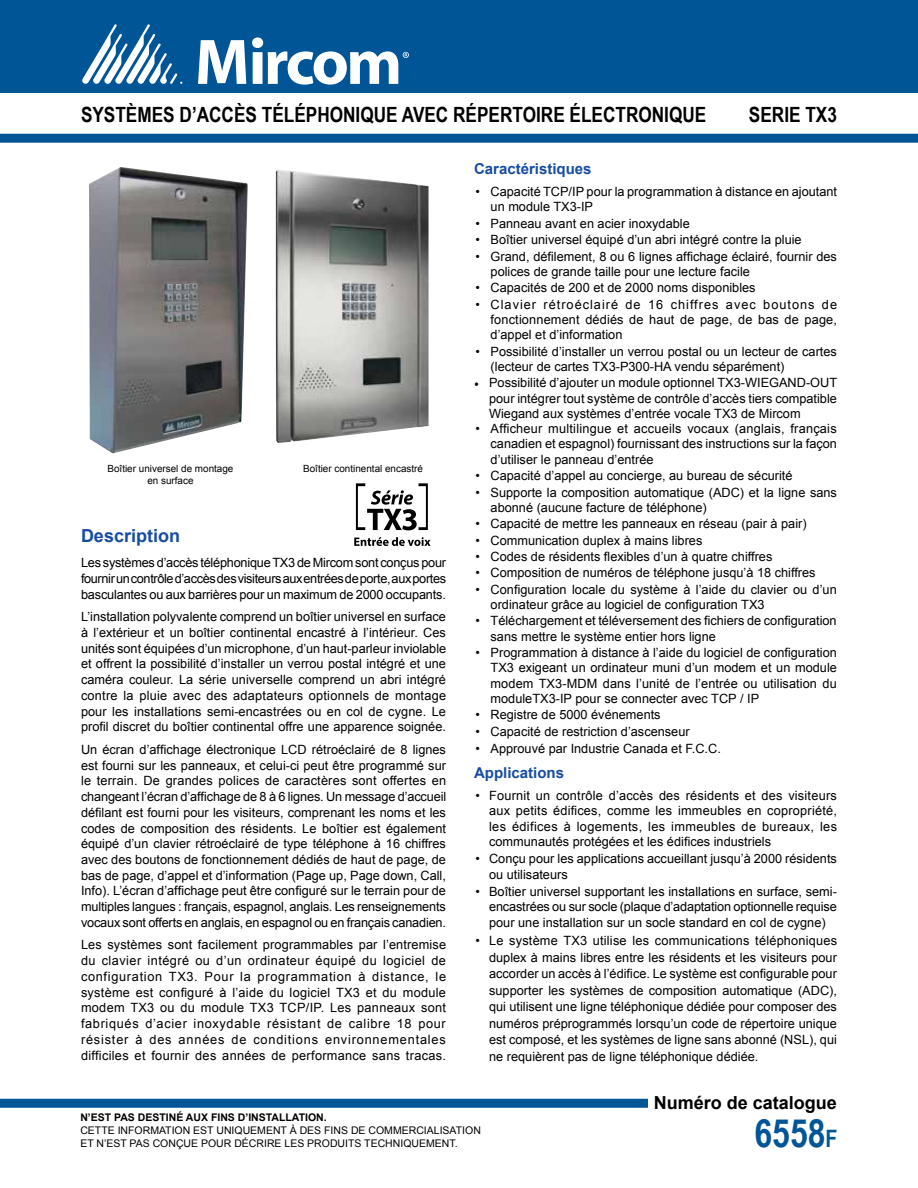
<style>
.page{position:relative;width:918px;height:1188px;background:#fff}
.page>*{position:absolute;margin:0;border:0;box-sizing:border-box;transform-origin:0 0}
.t1{font:700 39px "Arial Narrow";color:#005596}
.t2{font:700 21px "Arial Narrow";color:#000}
.t3{font:700 18px "Arial";color:#000}
.t4{font:700 18px "Arial";color:#174da1}
.t5{font:700 15px "Arial";color:#174da1}
.t6{font:12.75px/15.8px "Arial";color:#000;text-align:justify}
.t7{font:10.5px/12.6px "Arial";color:#000}
.t8{font:700 10.5px "Arial";color:#000}
.t9{font:9.9px/11.9px "Arial";color:#000;text-align:center}
.s1{font-family:"Minion Pro"}
.s2{font-size:24px}
</style>
<div class="page">
<div style="left:0;top:0;width:918px;height:93px;background:#005596"></div>
<svg style="left:198px;top:40px;width:48px;height:44px"></svg>
<svg style="left:82px;top:24px;width:100px;height:60px"></svg>
<svg style="left:252px;top:37px;width:157px;height:48px"></svg>
<div style="left:0;top:134px;width:918px;height:9px;background:#005596"></div>
<div style="left:0;top:1099px;width:648px;height:9px;background:#005596"></div>
<img style="left:88px;top:167px;width:160px;height:287px">
<img style="left:276px;top:170px;width:153px;height:273px">
<svg style="left:354px;top:537px;width:76px;height:9px"></svg>
<svg style="left:356px;top:483px;width:72px;height:47px"></svg>
<h2 class="t2" style="left:81px;top:98px;width:627px">SYSTÈMES D’ACCÈS TÉLÉPHONIQUE AVEC RÉPERTOIRE ÉLECTRONIQUE</h2>
<h2 class="t2" style="left:749px;top:98px;width:90px">SERIE TX3</h2>
<p class="t9" style="left:107px;top:463px;width:128px">Boîtier universel de montage en surface</p>
<p class="t9" style="left:303px;top:463px;width:121px">Boîtier continental encastré</p>
<h3 class="t4" style="left:81px;top:524px;width:101px">Description</h3>
<p class="t6" style="left:81px;top:555px;width:367px">Les systèmes d’accès téléphonique TX3 de Mircom sont conçus pour fournir un contrôle d’accès des visiteurs aux entrées de porte, aux portes basculantes ou aux barrières pour un maximum de 2000 occupants.</p>
<p class="t6" style="left:81px;top:609px;width:367px">L’installation polyvalente comprend un boîtier universel en surface à l’extérieur et un boîtier continental encastré à l’intérieur. Ces unités sont équipées d’un microphone, d’un haut-parleur inviolable et offrent la possibilité d’installer un verrou postal intégré et une caméra couleur. La série universelle comprend un abri intégré contre la pluie avec des adaptateurs optionnels de montage pour les installations semi-encastrées ou en col de cygne. Le profil discret du boîtier continental offre une apparence soignée.</p>
<p class="t6" style="left:81px;top:742px;width:367px">Un écran d’affichage électronique LCD rétroéclairé de 8 lignes est fourni sur les panneaux, et celui-ci peut être programmé sur le terrain. De grandes polices de caractères sont offertes en changeant l’écran d’affichage de 8 à 6 lignes. Un message d’accueil défilant est fourni pour les visiteurs, comprenant les noms et les codes de composition des résidents. Le boîtier est également équipé d’un clavier rétroéclairé de type téléphone à 16 chiffres avec des boutons de fonctionnement dédiés de haut de page, de bas de page, d’appel et d’information (Page up, Page down, Call, Info). L’écran d’affichage peut être configuré sur le terrain pour de multiples langues : français, espagnol, anglais. Les renseignements vocaux sont offerts en anglais, en espagnol ou en français canadien.</p>
<p class="t6" style="left:81px;top:937px;width:367px">Les systèmes sont facilement programmables par l’entremise du clavier intégré ou d’un ordinateur équipé du logiciel de configuration TX3. Pour la programmation à distance, le système est configuré à l’aide du logiciel TX3 et du module modem TX3 ou du module TX3 TCP/IP. Les panneaux sont fabriqués d’acier inoxydable résistant de calibre 18 pour résister à des années de conditions environnementales difficiles et fournir des années de performance sans tracas.</p>
<p class="t5" style="left:474px;top:159px;width:119px">Caractéristiques</p>
<p class="t6" style="left:491px;top:184px;width:348px;line-height:15.3px;text-indent:-15px">• Capacité TCP/IP pour la programmation à distance en ajoutant un module TX3-IP</p>
<p class="t6" style="left:476px;top:216px;width:216px">• Panneau avant en acier inoxydable</p>
<p class="t6" style="left:476px;top:232px;width:328px">• Boîtier universel équipé d’un abri intégré contre la pluie</p>
<p class="t6" style="left:491px;top:249px;width:348px;line-height:15.3px;text-indent:-15px">• Grand, défilement, 8 ou 6 lignes affichage éclairé, fournir des polices de grande taille pour une lecture facile</p>
<p class="t6" style="left:476px;top:280px;width:282px">• Capacités de 200 et de 2000 noms disponibles</p>
<p class="t6" style="left:491px;top:297px;width:348px;line-height:15.3px;text-indent:-15px">• Clavier rétroéclairé de 16 chiffres avec boutons de fonctionnement dédiés de haut de page, de bas de page, d’appel et d’information</p>
<p class="t6" style="left:491px;top:344px;width:348px;line-height:15.3px;text-indent:-15px">• Possibilité d’installer un verrou postal ou un lecteur de cartes (lecteur de cartes TX3-P300-HA vendu séparément)</p>
<p class="t6" style="left:489px;top:375px;width:350px;line-height:15.3px;text-indent:-15px"><span class="s1">•</span> Possibilité d’ajouter un module optionnel TX3-WIEGAND-OUT pour intégrer tout système de contrôle d’accès tiers compatible Wiegand aux systèmes d’entrée vocale TX3 de Mircom</p>
<p class="t6" style="left:491px;top:421px;width:348px;line-height:15.3px;text-indent:-15px">• Afficheur multilingue et accueils vocaux (anglais, français canadien et espagnol) fournissant des instructions sur la façon d’utiliser le panneau d’entrée</p>
<p class="t6" style="left:476px;top:468px;width:318px">• Capacité d’appel au concierge, au bureau de sécurité</p>
<p class="t6" style="left:491px;top:485px;width:348px;line-height:15.3px;text-indent:-15px">• Supporte la composition automatique (ADC) et la ligne sans abonné (aucune facture de téléphone)</p>
<p class="t6" style="left:476px;top:516px;width:333px">• Capacité de mettre les panneaux en réseau (pair à pair)</p>
<p class="t6" style="left:476px;top:532px;width:228px">• Communication duplex à mains libres</p>
<p class="t6" style="left:476px;top:549px;width:298px">• Codes de résidents flexibles d’un à quatre chiffres</p>
<p class="t6" style="left:476px;top:565px;width:342px">• Composition de numéros de téléphone jusqu’à 18 chiffres</p>
<p class="t6" style="left:491px;top:582px;width:348px;line-height:15.3px;text-indent:-15px">• Configuration locale du système à l’aide du clavier ou d’un ordinateur grâce au logiciel de configuration TX3</p>
<p class="t6" style="left:491px;top:613px;width:348px;line-height:15.3px;text-indent:-15px">• Téléchargement et téléversement des fichiers de configuration sans mettre le système entier hors ligne</p>
<p class="t6" style="left:491px;top:645px;width:348px;line-height:15.3px;text-indent:-15px">• Programmation à distance à l’aide du logiciel de configuration TX3 exigeant un ordinateur muni d’un modem et un module modem TX3-MDM dans l’unité de l’entrée ou utilisation du moduleTX3-IP pour se connecter avec TCP / IP</p>
<p class="t6" style="left:476px;top:707px;width:187px">• Registre de 5000 événements</p>
<p class="t6" style="left:476px;top:724px;width:216px">• Capacité de restriction d’ascenseur</p>
<p class="t6" style="left:476px;top:741px;width:247px">• Approuvé par Industrie Canada et F.C.C.</p>
<p class="t5" style="left:474px;top:763px;width:92px">Applications</p>
<p class="t6" style="left:489px;top:788px;width:350px;line-height:15.3px;text-indent:-14px">• Fournit un contrôle d’accès des résidents et des visiteurs aux petits édifices, comme les immeubles en copropriété, les édifices à logements, les immeubles de bureaux, les communautés protégées et les édifices industriels</p>
<p class="t6" style="left:489px;top:851px;width:349px;line-height:15.3px;text-indent:-14px">• Conçu pour les applications accueillant jusqu’à 2000 résidents ou utilisateurs</p>
<p class="t6" style="left:489px;top:884px;width:349px;line-height:15.3px;text-indent:-14px">• Boîtier universel supportant les installations en surface, semi&shy;encastrées ou sur socle (plaque d’adaptation optionnelle requise pour une installation sur un socle standard en col de cygne)</p>
<p class="t6" style="left:489px;top:933px;width:350px;line-height:16.5px;text-indent:-14px">• Le système TX3 utilise les communications téléphoniques duplex à mains libres entre les résidents et les visiteurs pour accorder un accès à l’édifice. Le système est configurable pour supporter les systèmes de composition automatique (ADC), qui utilisent une ligne téléphonique dédiée pour composer des numéros préprogrammés lorsqu’un code de répertoire unique est composé, et les systèmes de ligne sans abonné (NSL), qui ne requièrent pas de ligne téléphonique dédiée.</p>
<h3 class="t3" style="left:654px;top:1091px;width:185px">Numéro de catalogue</h3>
<p class="t8" style="left:80px;top:1111px;width:248px">N’EST PAS DESTINÉ AUX FINS D’INSTALLATION.</p>
<p class="t7" style="left:80px;top:1124px;width:402px">CETTE INFORMATION EST UNIQUEMENT À DES FINS DE COMMERCIALISATION<br>ET N’EST PAS CONÇUE POUR DÉCRIRE LES PRODUITS TECHNIQUEMENT.</p>
<h1 class="t1" style="left:754px;top:1104px;width:85px">6558<span class="s2">F</span></h1>
</div>
